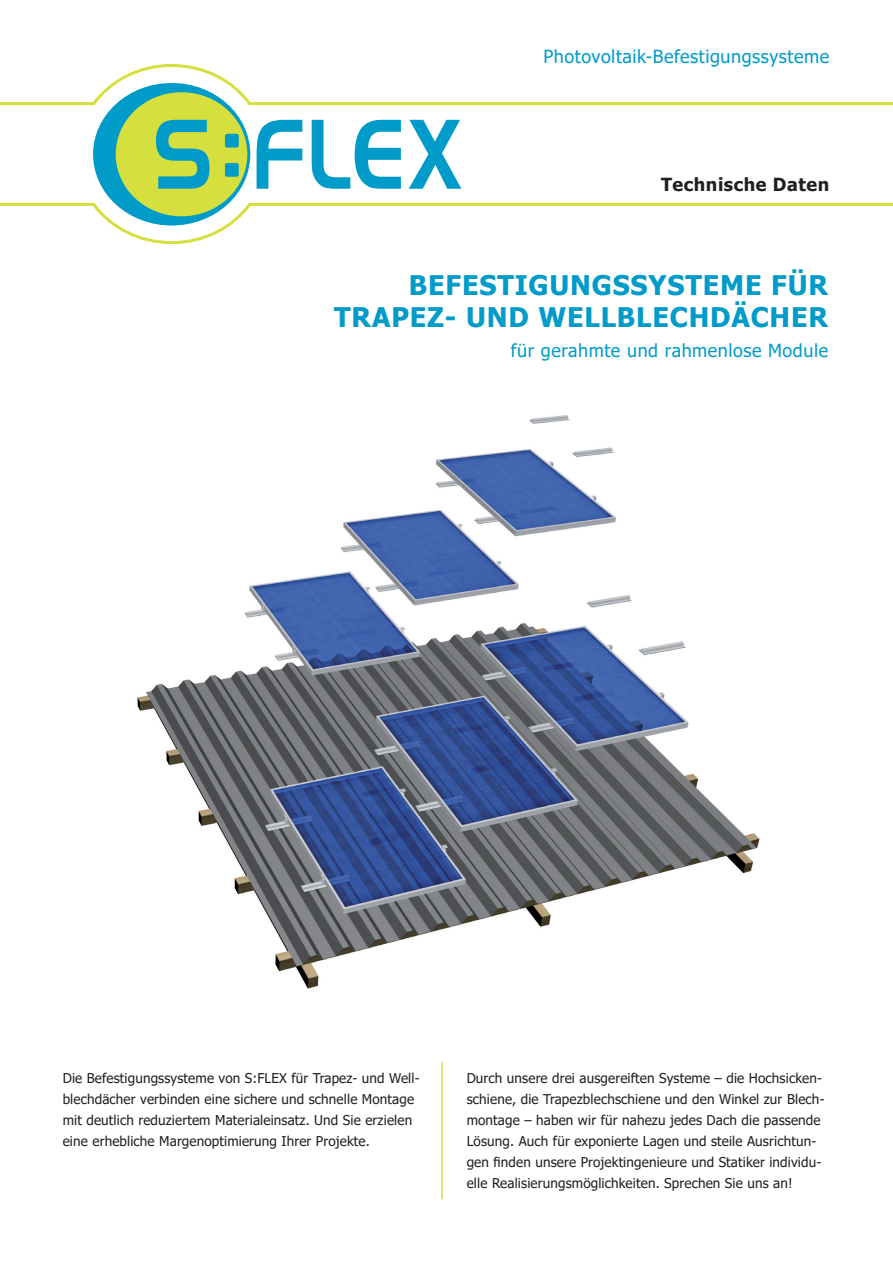
<style>
.page{position:relative;width:893px;height:1263px;background:#fff}
.page>*{position:absolute;margin:0;border:0;box-sizing:border-box;transform-origin:0 0}
.t1{font:700 27px "Tahoma";letter-spacing:.03em;color:#009bc8}
.t2{font:18px "Tahoma";letter-spacing:.03em;color:#009bc8}
.t3{font:700 18px "Tahoma";letter-spacing:.03em;color:#231f20}
.t4{font:13.5px/21px "Tahoma";letter-spacing:.01em;color:#231f20}
</style>
<div class="page">
<svg style="left:0;top:202px;width:893px;height:43px"></svg>
<div style="left:93px;top:83px;width:157px;height:143px;background:#009bc8;border-radius:50%"></div>
<div style="left:116px;top:92px;width:131px;height:124px;background:#d5df3e;border-radius:50%"></div>
<svg style="left:225px;top:163px;width:14px;height:14px"></svg>
<svg style="left:225px;top:134px;width:14px;height:14px"></svg>
<svg style="left:409px;top:120px;width:52px;height:69px"></svg>
<svg style="left:312px;top:120px;width:89px;height:69px"></svg>
<svg style="left:257px;top:120px;width:45px;height:69px"></svg>
<svg style="left:156px;top:120px;width:54px;height:69px"></svg>
<svg style="left:0;top:64px;width:893px;height:43px"></svg>
<img style="left:137px;top:416px;width:623px;height:573px">
<hr style="left:441px;top:1062px;width:2px;height:137px;background:#d5df3e">
<h2 class="t2" style="left:543px;top:45px;width:287px">Photovoltaik-Befestigungssysteme</h2>
<h2 class="t3" style="left:661px;top:172px;width:170px">Technische Daten</h2>
<p class="t1" style="left:409px;top:266px;width:421px">BEFESTIGUNGSSYSTEME FÜR</p>
<p class="t1" style="left:334px;top:298px;width:495px">TRAPEZ- UND WELLBLECHDÄCHER</p>
<p class="t2" style="left:511px;top:338px;width:319px">für gerahmte und rahmenlose Module</p>
<p class="t4" style="left:63px;top:1068px;width:358px">Die Befestigungssysteme von S:FLEX für Trapez- und Well&shy;blechdächer verbinden eine sichere und schnelle Montage mit deutlich reduziertem Materialeinsatz. Und Sie erzielen eine erhebliche Margenoptimierung Ihrer Projekte.</p>
<p class="t4" style="left:467px;top:1068px;width:359px">Durch unsere drei ausgereiften Systeme – die Hochsicken&shy;schiene, die Trapezblechschiene und den Winkel zur Blech&shy;montage – haben wir für nahezu jedes Dach die passende Lösung. Auch für exponierte Lagen und steile Ausrichtun&shy;gen finden unsere Projektingenieure und Statiker individu&shy;elle Realisierungsmöglichkeiten. Sprechen Sie uns an!</p>
</div>
